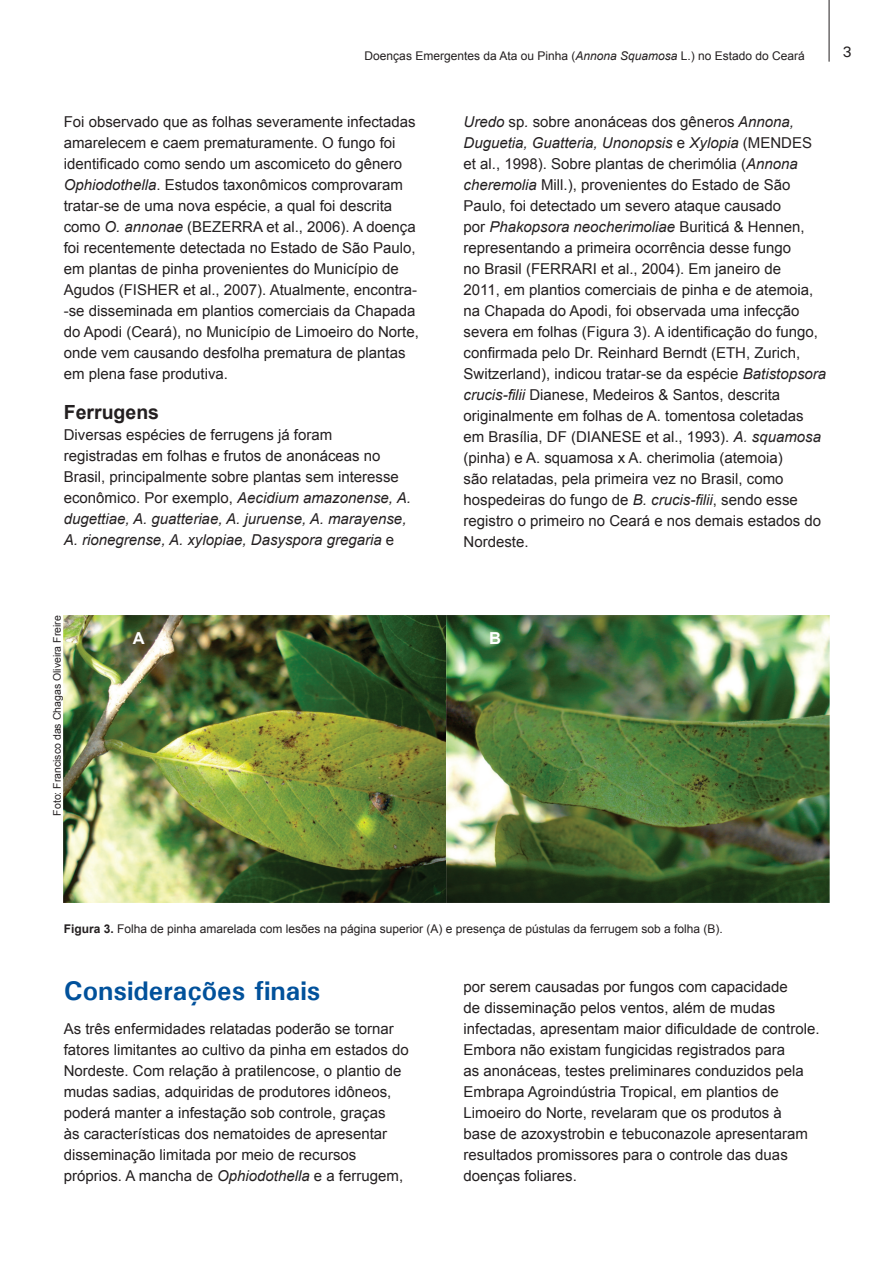
<style>
.page{position:relative;width:893px;height:1263px;background:#fff}
.page>*{position:absolute;margin:0;border:0;box-sizing:border-box;transform-origin:0 0}
.Título_1{font:700 27px "Univers";color:#01519b}
.Título_2{font:700 19.5px "Arial";color:#231f20}
.t1{font:700 16.5px "Arial";color:#fff}
.Corpo_de_texto_1{font:15px/21px "Arial";color:#231f20}
.t2{font:500 15px "Univers";color:#231f20}
.Legenda{font:12px "Arial";color:#231f20}
.Crédito_foto{font:10.5px "Arial";color:#231f20}
.s1{font-style:italic}
.s2{font-weight:700}
</style>
<div class="page">
<hr style="left:829px;top:0;width:1px;height:62px;background:#231f20">
<img style="left:64px;top:615px;width:765px;height:287px">
<p class="Legenda" style="left:365px;top:48px;width:442px">Doenças Emergentes da Ata ou Pinha (<span class="s1">Annona Squamosa</span> L.) no Estado do Ceará</p>
<p class="t2" style="left:843px;top:42px;width:11px">3</p>
<p class="Corpo_de_texto_1" style="left:64px;top:111px;width:357px">Foi observado que as folhas severamente infectadas amarelecem e caem prematuramente. O fungo foi identificado como sendo um ascomiceto do gênero <span class="s1">Ophiodothella</span>. Estudos taxonômicos comprovaram tratar-se de uma nova espécie, a qual foi descrita como <span class="s1">O. annonae</span> (BEZERRA et al., 2006). A doença foi recentemente detectada no Estado de São Paulo, em plantas de pinha provenientes do Município de Agudos (FISHER et al., 2007). Atualmente, encontra--se disseminada em plantios comerciais da Chapada do Apodi (Ceará), no Município de Limoeiro do Norte, onde vem causando desfolha prematura de plantas em plena fase produtiva.</p>
<p class="Título_2" style="left:64px;top:400px;width:97px">Ferrugens</p>
<p class="Corpo_de_texto_1" style="left:64px;top:425px;width:349px">Diversas espécies de ferrugens já foram<br>registradas em folhas e frutos de anonáceas no Brasil, principalmente sobre plantas sem interesse econômico. Por exemplo, <span class="s1">Aecidium amazonense, A. dugettiae, A. guatteriae, A. juruense, A. marayense, A. rionegrense, A. xylopiae, Dasyspora gregaria</span> e</p>
<p class="Corpo_de_texto_1" style="left:463px;top:111px;width:364px"><span class="s1">Uredo</span> sp<span class="s1">.</span> sobre anonáceas dos gêneros <span class="s1">Annona, Duguetia, Guatteria, Unonopsis</span> e <span class="s1">Xylopia</span> (MENDES et al., 1998). Sobre plantas de cherimólia (<span class="s1">Annona cheremolia</span> Mill.), provenientes do Estado de São Paulo, foi detectado um severo ataque causado<br>por <span class="s1">Phakopsora neocherimoliae</span> Buriticá &amp; Hennen, representando a primeira ocorrência desse fungo<br>no Brasil (FERRARI et al., 2004). Em janeiro de<br>2011, em plantios comerciais de pinha e de atemoia, na Chapada do Apodi, foi observada uma infecção severa em folhas (Figura 3). A identificação do fungo, confirmada pelo Dr. Reinhard Berndt (ETH, Zurich, Switzerland), indicou tratar-se da espécie <span class="s1">Batistopsora crucis-filii</span> Dianese, Medeiros &amp; Santos, descrita originalmente em folhas de A. tomentosa coletadas em Brasília, DF (DIANESE et al., 1993). <span class="s1">A. squamosa </span>(pinha) e A. squamosa x A. cherimolia (atemoia)<br>são relatadas, pela primeira vez no Brasil, como hospedeiras do fungo de <span class="s1">B. crucis-filii</span>, sendo esse registro o primeiro no Ceará e nos demais estados do Nordeste.</p>
<p class="Crédito_foto" style="left:50px;top:815px;width:202px;rotate:-90deg">Foto: Francisco das Chagas Oliveira Freire</p>
<p class="t1" style="left:133px;top:627px;width:13px">A</p>
<p class="t1" style="left:489px;top:627px;width:13px">B</p>
<p class="Legenda" style="left:64px;top:920px;width:660px"><span class="s2">Figura 3.</span> Folha de pinha amarelada com lesões na página superior (A) e presença de pústulas da ferrugem sob a folha (B).</p>
<p class="Título_1" style="left:64px;top:973px;width:258px">Considerações finais</p>
<p class="Corpo_de_texto_1" style="left:64px;top:1018px;width:347px">As três enfermidades relatadas poderão se tornar fatores limitantes ao cultivo da pinha em estados do Nordeste. Com relação à pratilencose, o plantio de mudas sadias, adquiridas de produtores idôneos, poderá manter a infestação sob controle, graças<br>às características dos nematoides de apresentar disseminação limitada por meio de recursos próprios. A mancha de <span class="s1">Ophiodothella</span> e a ferrugem,</p>
<p class="Corpo_de_texto_1" style="left:463px;top:976px;width:357px">por serem causadas por fungos com capacidade<br>de disseminação pelos ventos, além de mudas infectadas, apresentam maior dificuldade de controle.<br>Embora não existam fungicidas registrados para<br>as anonáceas, testes preliminares conduzidos pela Embrapa Agroindústria Tropical, em plantios de Limoeiro do Norte, revelaram que os produtos à<br>base de azoxystrobin e tebuconazole apresentaram resultados promissores para o controle das duas doenças foliares.</p>
</div>
